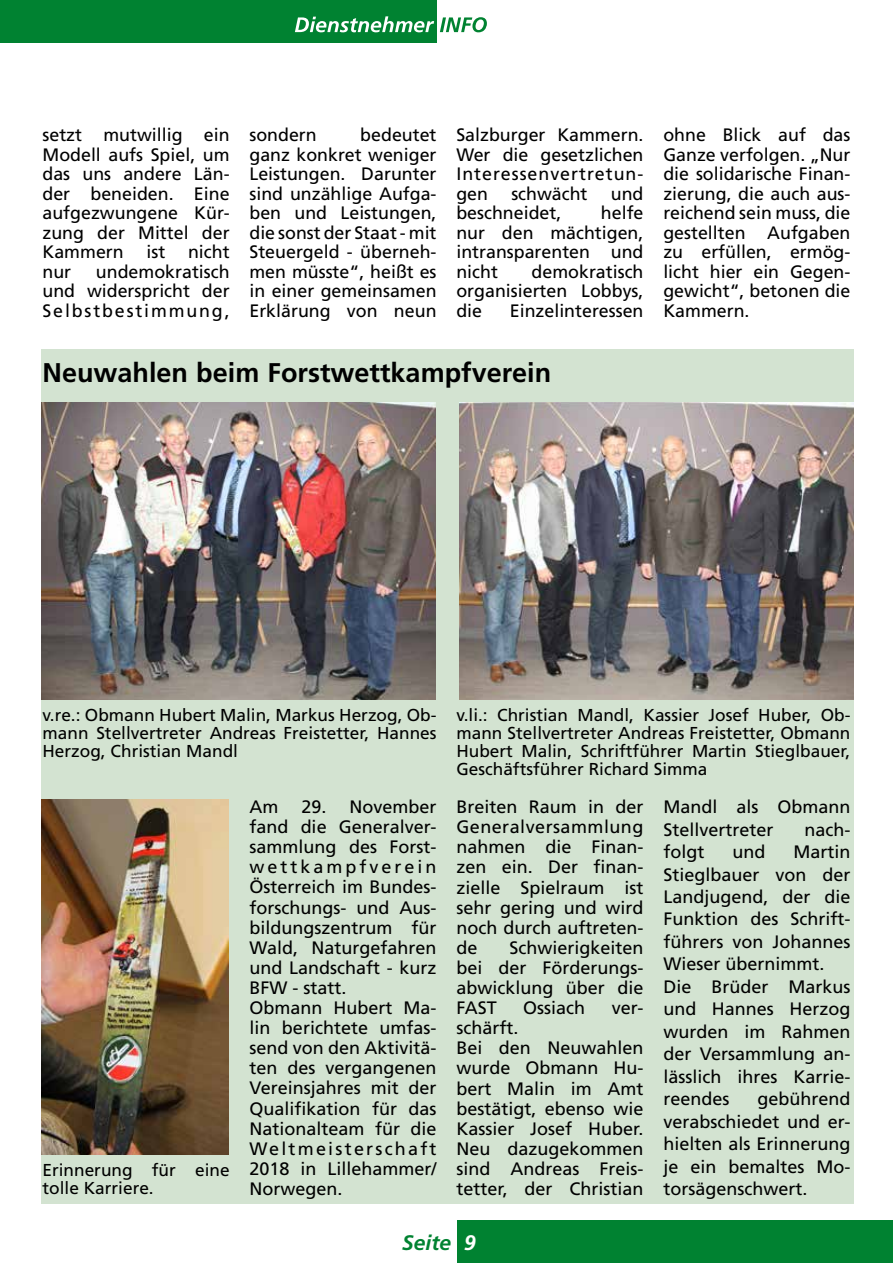
<style>
.page{position:relative;width:893px;height:1263px;background:#fff}
.page>*{position:absolute;margin:0;border:0;box-sizing:border-box;transform-origin:0 0}
.t1{font:700 27px "Frutiger LT";color:#000}
.t2{font:italic 700 21px "Frutiger LT";color:#008231}
.t3{font:18px/20.1px "Frutiger LT";color:#000;text-align:justify}
.t4{font:17.25px/18px "Frutiger LT";color:#000;text-align:justify}
.s1{color:#fff}
</style>
<div class="page">
<div style="left:41px;top:349px;width:812px;height:854px;background:#d3e3d1"></div>
<div style="left:0;top:0;width:437px;height:43px;background:#008231"></div>
<svg style="left:440px;top:17px;width:47px;height:15px"></svg>
<svg style="left:295px;top:16px;width:139px;height:16px"></svg>
<div style="left:457px;top:1220px;width:436px;height:43px;background:#008231"></div>
<img style="left:459px;top:403px;width:394px;height:296px">
<img style="left:41px;top:799px;width:187px;height:355px">
<img style="left:41px;top:403px;width:394px;height:296px">
<p class="t3" style="left:43px;top:125px;width:189px;line-height:19.5px">setzt mutwillig ein Modell aufs Spiel, um das uns andere Län&shy;der beneiden. Eine aufgezwungene Kür&shy;zung der Mittel der Kammern</p>
<p class="t3" style="left:146px;top:242px;width:20px">ist</p>
<p class="t3" style="left:188px;top:242px;width:43px">nicht</p>
<p class="t3" style="left:43px;top:262px;width:189px;line-height:19.5px;text-indent:53px">undemokratisch und widerspricht der Selbstbestimmung,</p>
<p class="t3" style="left:43px;top:262px;width:30px">nur</p>
<p class="t3" style="left:249px;top:125px;width:69px">sondern</p>
<p class="t3" style="left:249px;top:125px;width:189px;line-height:19.5px;text-indent:111px">bedeutet ganz konkret weniger Leistungen. Darunter sind unzählige Aufga&shy;ben und Leistungen, die sonst der Staat - mit Steuergeld - überneh&shy;men müsste“, heißt es in einer gemeinsamen Erklärung von neun</p>
<p class="t3" style="left:456px;top:125px;width:189px;line-height:19.5px">Salzburger Kammern.<br>Wer die gesetzlichen Interessenvertretun&shy;gen</p>
<p class="t3" style="left:511px;top:184px;width:78px">schwächt</p>
<p class="t3" style="left:611px;top:184px;width:34px">und</p>
<p class="t3" style="left:456px;top:203px;width:106px">beschneidet,</p>
<p class="t3" style="left:456px;top:203px;width:189px;line-height:19.5px;text-indent:145px">helfe nur den mächtigen, intransparenten und nicht</p>
<p class="t3" style="left:456px;top:262px;width:189px;line-height:19.5px;text-indent:75px">demokratisch organisierten Lobbys, die</p>
<p class="t3" style="left:510px;top:301px;width:135px">Einzelinteressen</p>
<h1 class="t1" style="left:43px;top:356px;width:510px">Neuwahlen beim Forstwettkampfverein</h1>
<p class="t3" style="left:663px;top:125px;width:189px;line-height:19.5px">ohne Blick auf das Ganze verfolgen. „Nur die solidarische Finan&shy;zierung, die auch aus&shy;reichend sein muss, die gestellten Aufgaben zu erfüllen, ermög&shy;licht hier ein Gegen&shy;gewicht“, betonen die Kammern.</p>
<p class="t4" style="left:456px;top:706px;width:396px">v.li.: Christian Mandl, Kassier Josef Huber, Ob&shy;mann Stellvertreter Andreas Freistetter, Obmann Hubert Malin, Schriftführer Martin Stieglbauer, Geschäftsführer Richard Simma</p>
<p class="t4" style="left:43px;top:706px;width:396px">v.re.: Obmann Hubert Malin, Markus Herzog, Ob&shy;mann Stellvertreter Andreas Freistetter, Hannes Herzog, Christian Mandl</p>
<p class="t3" style="left:249px;top:797px;width:30px">Am</p>
<p class="t3" style="left:249px;top:797px;width:189px;text-align:left;text-indent:52px">29. November fand die Generalver&shy;sammlung des Forst&shy;wettkampfverein<br>Österreich im Bundes&shy;forschungs- und Aus&shy;bildungszentrum für<br>Wald, Naturgefahren und Landschaft - kurz<br>BFW - statt.<br>Obmann Hubert Ma&shy;lin berichtete umfas&shy;send von den Aktivitä&shy;ten des vergangenen<br>Vereinsjahres mit der<br>Qualifikation für das<br>Nationalteam für die<br>Weltmeisterschaft<br>2018 in Lillehammer/<br>Norwegen.</p>
<p class="t3" style="left:456px;top:797px;width:189px">Breiten Raum in der Generalversammlung nahmen die Finan&shy;zen ein. Der finan&shy;zielle Spielraum ist sehr gering und wird noch durch auftreten&shy;de</p>
<p class="t3" style="left:663px;top:796px;width:189px;line-height:22.5px">Mandl als Obmann<br>Stellvertreter</p>
<p class="t3" style="left:804px;top:819px;width:47px">nach-</p>
<p class="t3" style="left:663px;top:842px;width:43px">folgt</p>
<p class="t3" style="left:732px;top:842px;width:34px">und</p>
<p class="t3" style="left:663px;top:841px;width:189px;line-height:22.5px;text-align:left;text-indent:130px">Martin<br>Stieglbauer von der<br>Landjugend, der die<br>Funktion des Schrift&shy;führers von Johannes<br>Wieser übernimmt.<br>Die Brüder Markus und Hannes Herzog wurden im Rahmen der Versammlung an&shy;lässlich ihres Karrie&shy;reendes</p>
<p class="t3" style="left:456px;top:937px;width:189px;text-indent:53px">Schwierigkeiten bei der Förderungs&shy;abwicklung über die FAST</p>
<p class="t3" style="left:523px;top:998px;width:64px">Ossiach</p>
<p class="t3" style="left:612px;top:998px;width:33px">ver-</p>
<p class="t3" style="left:456px;top:1018px;width:189px;text-align:left">schärft.<br>Bei den Neuwahlen wurde Obmann Hu&shy;bert Malin im Amt bestätigt, ebenso wie<br>Kassier Josef Huber.<br>Neu dazugekommen sind Andreas Freis&shy;tetter, der Christian</p>
<p class="t3" style="left:663px;top:1088px;width:189px;line-height:22.5px;text-indent:94px">gebührend verabschiedet und er&shy;hielten als Erinnerung je ein bemaltes Mo&shy;torsägenschwert.</p>
<p class="t4" style="left:43px;top:1161px;width:189px">Erinnerung für eine tolle Karriere.</p>
<p class="t2" style="left:402px;top:1230px;width:75px">Seite <span class="s1">9</span></p>
</div>
